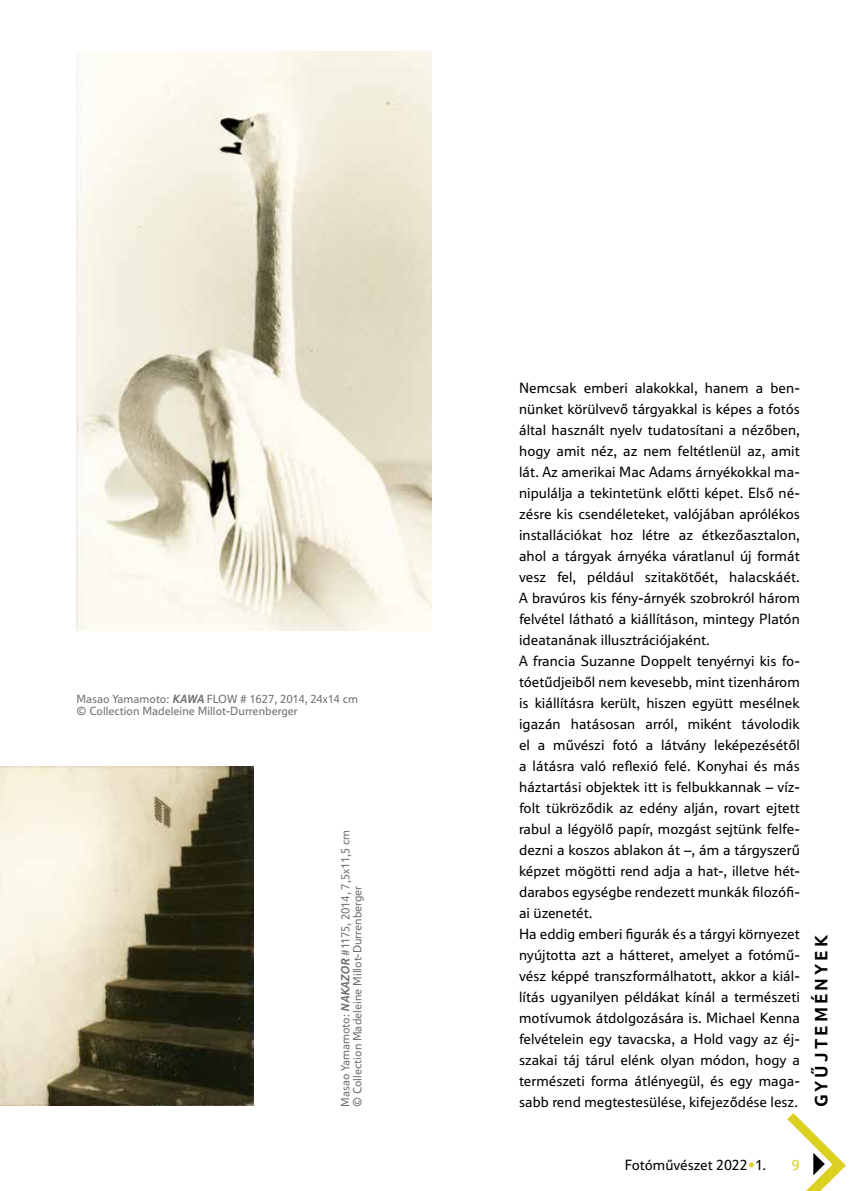
<style>
.page{position:relative;width:851px;height:1191px;background:#fff}
.page>*{position:absolute;margin:0;border:0;box-sizing:border-box;transform-origin:0 0}
.t1{font:700 18px "Tesco M";color:#000}
.t2{font:15px/21px "Tesco M";color:#000}
.t3{font:15px "Tesco M";color:#dcd023}
.t4{font:12px/12px "Tesco M";color:#706f6f}
.s1{font-weight:700;font-style:italic}
.s2{color:#dcd023}
</style>
<div class="page">
<svg style="left:787px;top:1113px;width:58px;height:78px"></svg>
<img style="left:77px;top:52px;width:354px;height:578px">
<img style="left:0;top:766px;width:254px;height:339px">
<p class="t4" style="left:77px;top:693px;width:283px">Masao Yamamoto: <span class="s1">KAWA</span> FLOW # 1627, 2014, 24x14 cm © Collection Madeleine Millot-Durrenberger</p>
<p class="t4" style="left:339px;top:1107px;width:279px;rotate:-90deg">Masao Yamamoto: <span class="s1">NAKAZOR</span> #1175, 2014, 7,5x11,5 cm</p>
<p class="t4" style="left:351px;top:1107px;width:223px;rotate:-90deg">© Collection Madeleine Millot-Durrenberger</p>
<p class="t2" style="left:519px;top:377px;width:282px">Nemcsak emberi alakokkal, hanem a ben&shy;nünket körülvevő tárgyakkal is képes a fotós által használt nyelv tudatosítani a nézőben, hogy amit néz, az nem feltétlenül az, amit lát. Az amerikai Mac Adams árnyékokkal ma&shy;nipulálja a tekintetünk előtti képet. Első né&shy;zésre kis csendéleteket, valójában aprólékos installációkat hoz létre az étkezőasztalon, ahol a tárgyak árnyéka váratlanul új formát vesz fel, például szitakötőét, halacskáét.<br>A bravúros kis fény-árnyék szobrokról három felvétel látható a kiállításon, mintegy Platón ideatanának illusztrációjaként.<br>A francia Suzanne Doppelt tenyérnyi kis fo&shy;tóetűdjeiből nem kevesebb, mint tizenhárom is kiállításra került, hiszen együtt mesélnek igazán hatásosan arról, miként távolodik el a művészi fotó a látvány leképezésétől a látásra való reflexió felé. Konyhai és más háztartási objektek itt is felbukkannak – víz&shy;folt tükröződik az edény alján, rovart ejtett rabul a légyölő papír, mozgást sejtünk felfe&shy;dezni a koszos ablakon át –, ám a tárgyszerű képzet mögötti rend adja a hat-, illetve hét&shy;darabos egységbe rendezett munkák filozófi&shy;ai üzenetét.<br>Ha eddig emberi figurák és a tárgyi környezet nyújtotta azt a hátteret, amelyet a fotómű&shy;vész képpé transzformálhatott, akkor a kiál&shy;lítás ugyanilyen példákat kínál a természeti motívumok átdolgozására is. Michael Kenna felvételein egy tavacska, a Hold vagy az éj&shy;szakai táj tárul elénk olyan módon, hogy a természeti forma átlényegül, és egy maga-</p>
<p class="t2" style="left:519px;top:1091px;width:280px">sabb rend megtestesülése, kifejeződése lesz.</p>
<p class="t1" style="left:810px;top:1107px;width:171px;rotate:-90deg">gyűjtemények</p>
<p class="t2" style="left:624px;top:1154px;width:143px">Fotóművészet 2022<span class="s2">•</span>1.</p>
<p class="t3" style="left:791px;top:1156px;width:10px">9</p>
</div>
